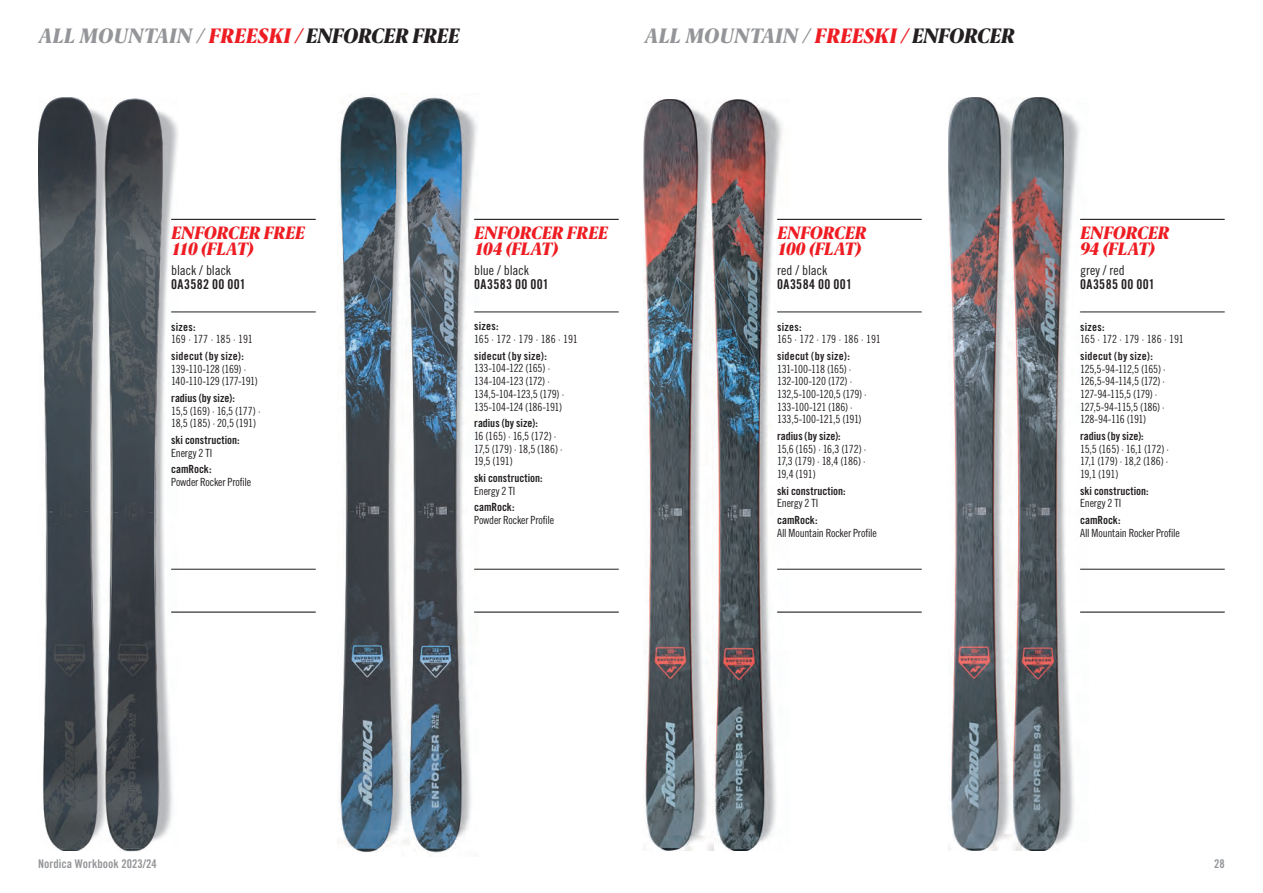
<style>
.page{position:relative;width:1263px;height:893px;background:#fff}
.page>*{position:absolute;margin:0;border:0;box-sizing:border-box;transform-origin:0 0}
.t1{font:italic 900 21px "Berlingske Serif Cn";letter-spacing:.005em;color:#939598}
.t2{font:italic 900 18px/16.5px "Berlingske Serif Cn";letter-spacing:-.005em;color:#ee1d23}
.t3{font:13.5px "Trade Gothic LT Std Bd Cn 20";letter-spacing:.03em;color:#231f20}
.t4{font:13.5px "Trade Gothic LT Std Cn 18";letter-spacing:-.005em;color:#231f20}
.t5{font:12px "Trade Gothic LT Std Bd Cn 20";color:#939598}
.t6{font:11.25px/12.8px "Trade Gothic LT Std Cn 18";letter-spacing:-.02em;color:#231f20}
.t7{font:11.25px "Trade Gothic LT Std Bd Cn 20";letter-spacing:.005em;color:#231f20}
.t8{font:11.25px "Trade Gothic LT Std Bd Cn 20";letter-spacing:.025em;color:#231f20}
.t9{font:11.25px/12.8px "Trade Gothic LT Std Cn 18";letter-spacing:-.04em;color:#231f20}
.s1{color:#ee1d23}
.s2{color:#231f20}
</style>
<div class="page">
<img style="left:38px;top:97px;width:63px;height:753px">
<img style="left:101px;top:99px;width:77px;height:753px">
<img style="left:339px;top:94px;width:63px;height:759px">
<img style="left:644px;top:99px;width:62px;height:751px">
<img style="left:948px;top:98px;width:56px;height:752px">
<img style="left:402px;top:97px;width:77px;height:758px">
<img style="left:706px;top:99px;width:84px;height:751px">
<img style="left:1004px;top:98px;width:84px;height:752px">
<hr style="left:171px;top:219px;width:145px;height:1px;background:#231f20">
<hr style="left:474px;top:219px;width:145px;height:1px;background:#231f20">
<hr style="left:171px;top:312px;width:145px;height:1px;background:#231f20">
<hr style="left:474px;top:312px;width:145px;height:1px;background:#231f20">
<hr style="left:171px;top:569px;width:145px;height:1px;background:#231f20">
<hr style="left:474px;top:569px;width:145px;height:1px;background:#231f20">
<hr style="left:171px;top:611px;width:145px;height:2px;background:#231f20">
<hr style="left:474px;top:611px;width:145px;height:2px;background:#231f20">
<hr style="left:777px;top:219px;width:145px;height:1px;background:#231f20">
<hr style="left:777px;top:312px;width:145px;height:1px;background:#231f20">
<hr style="left:777px;top:569px;width:145px;height:1px;background:#231f20">
<hr style="left:777px;top:611px;width:145px;height:2px;background:#231f20">
<hr style="left:1080px;top:219px;width:145px;height:1px;background:#231f20">
<hr style="left:1080px;top:312px;width:145px;height:1px;background:#231f20">
<hr style="left:1080px;top:569px;width:145px;height:1px;background:#231f20">
<hr style="left:1080px;top:611px;width:145px;height:2px;background:#231f20">
<h1 class="t1" style="left:39px;top:21px;width:423px">ALL MOUNTAIN / <span class="s1">FREESKI /</span> <span class="s2">ENFORCER FREE</span></h1>
<h1 class="t1" style="left:645px;top:21px;width:372px">ALL MOUNTAIN / <span class="s1">FREESKI /</span> <span class="s2">ENFORCER</span></h1>
<h2 class="t2" style="left:171px;top:224px;width:135px">ENFORCER FREE<br>110 (FLAT)</h2>
<h2 class="t2" style="left:474px;top:224px;width:135px">ENFORCER FREE<br>104 (FLAT)</h2>
<p class="t4" style="left:171px;top:262px;width:62px">black / black</p>
<p class="t3" style="left:171px;top:276px;width:76px">0A3582 00 001</p>
<p class="t4" style="left:474px;top:262px;width:56px">blue / black</p>
<p class="t3" style="left:474px;top:276px;width:76px">0A3583 00 001</p>
<p class="t7" style="left:171px;top:320px;width:26px">sizes:</p>
<p class="t6" style="left:171px;top:333px;width:83px">169 · 177 · 185 · 191</p>
<p class="t8" style="left:171px;top:349px;width:74px">sidecut (by size):</p>
<p class="t9" style="left:171px;top:362px;width:88px">139-110-128 (169) ·<br>140-110-129 (177-191)</p>
<p class="t7" style="left:171px;top:391px;width:65px">radius (by size):</p>
<p class="t6" style="left:171px;top:404px;width:91px">15,5 (169) · 16,5 (177) ·<br>18,5 (185) · 20,5 (191)</p>
<p class="t7" style="left:171px;top:433px;width:70px">ski construction:</p>
<p class="t6" style="left:171px;top:446px;width:43px">Energy 2 TI</p>
<p class="t7" style="left:171px;top:462px;width:42px">camRock:</p>
<p class="t6" style="left:171px;top:475px;width:82px">Powder Rocker Profile</p>
<p class="t7" style="left:474px;top:320px;width:26px">sizes:</p>
<p class="t6" style="left:474px;top:333px;width:105px">165 · 172 · 179 · 186 · 191</p>
<p class="t8" style="left:474px;top:349px;width:74px">sidecut (by size):</p>
<p class="t6" style="left:474px;top:362px;width:92px">133-104-122 (165) ·<br>134-104-123 (172) ·<br>134,5-104-123,5 (179) ·<br>135-104-124 (186-191)</p>
<p class="t7" style="left:474px;top:416px;width:65px">radius (by size):</p>
<p class="t6" style="left:474px;top:429px;width:90px">16 (165) · 16,5 (172) ·<br>17,5 (179) · 18,5 (186) ·<br>19,5 (191)</p>
<p class="t7" style="left:474px;top:471px;width:70px">ski construction:</p>
<p class="t6" style="left:474px;top:484px;width:43px">Energy 2 TI</p>
<p class="t7" style="left:474px;top:500px;width:42px">camRock:</p>
<p class="t6" style="left:474px;top:513px;width:82px">Powder Rocker Profile</p>
<h2 class="t2" style="left:777px;top:224px;width:91px">ENFORCER<br>100 (FLAT)</h2>
<p class="t4" style="left:777px;top:262px;width:52px">red / black</p>
<p class="t3" style="left:777px;top:276px;width:76px">0A3584 00 001</p>
<p class="t7" style="left:777px;top:320px;width:26px">sizes:</p>
<p class="t6" style="left:777px;top:333px;width:105px">165 · 172 · 179 · 186 · 191</p>
<p class="t8" style="left:777px;top:349px;width:74px">sidecut (by size):</p>
<p class="t6" style="left:777px;top:362px;width:91px">131-100-118 (165) ·<br>132-100-120 (172) ·<br>132,5-100-120,5 (179) ·<br>133-100-121 (186) ·<br>133,5-100-121,5 (191)</p>
<p class="t7" style="left:777px;top:429px;width:65px">radius (by size):</p>
<p class="t6" style="left:777px;top:442px;width:91px;text-align:justify">15,6 (165) · 16,3 (172) · 17,3 (179) · 18,4 (186) · 19,4 (191)</p>
<p class="t7" style="left:777px;top:484px;width:70px">ski construction:</p>
<p class="t6" style="left:777px;top:497px;width:43px">Energy 2 TI</p>
<p class="t7" style="left:777px;top:513px;width:42px">camRock:</p>
<p class="t6" style="left:777px;top:526px;width:101px">All Mountain Rocker Profile</p>
<h2 class="t2" style="left:1080px;top:224px;width:91px">ENFORCER<br>94 (FLAT)</h2>
<p class="t4" style="left:1080px;top:262px;width:46px">grey / red</p>
<p class="t3" style="left:1080px;top:276px;width:76px">0A3585 00 001</p>
<p class="t7" style="left:1080px;top:320px;width:26px">sizes:</p>
<p class="t6" style="left:1080px;top:333px;width:105px">165 · 172 · 179 · 186 · 191</p>
<p class="t8" style="left:1080px;top:349px;width:74px">sidecut (by size):</p>
<p class="t6" style="left:1080px;top:362px;width:87px">125,5-94-112,5 (165) ·<br>126,5-94-114,5 (172) ·<br>127-94-115,5 (179) ·<br>127,5-94-115,5 (186) ·<br>128-94-116 (191)</p>
<p class="t7" style="left:1080px;top:429px;width:65px">radius (by size):</p>
<p class="t6" style="left:1080px;top:442px;width:90px;text-align:justify">15,5 (165) · 16,1 (172) · 17,1 (179) · 18,2 (186) · 19,1 (191)</p>
<p class="t7" style="left:1080px;top:484px;width:70px">ski construction:</p>
<p class="t6" style="left:1080px;top:497px;width:43px">Energy 2 TI</p>
<p class="t7" style="left:1080px;top:513px;width:42px">camRock:</p>
<p class="t6" style="left:1080px;top:526px;width:101px">All Mountain Rocker Profile</p>
<p class="t5" style="left:38px;top:856px;width:120px">Nordica Workbook 2023/24</p>
<p class="t5" style="left:1214px;top:856px;width:12px">28</p>
</div>
